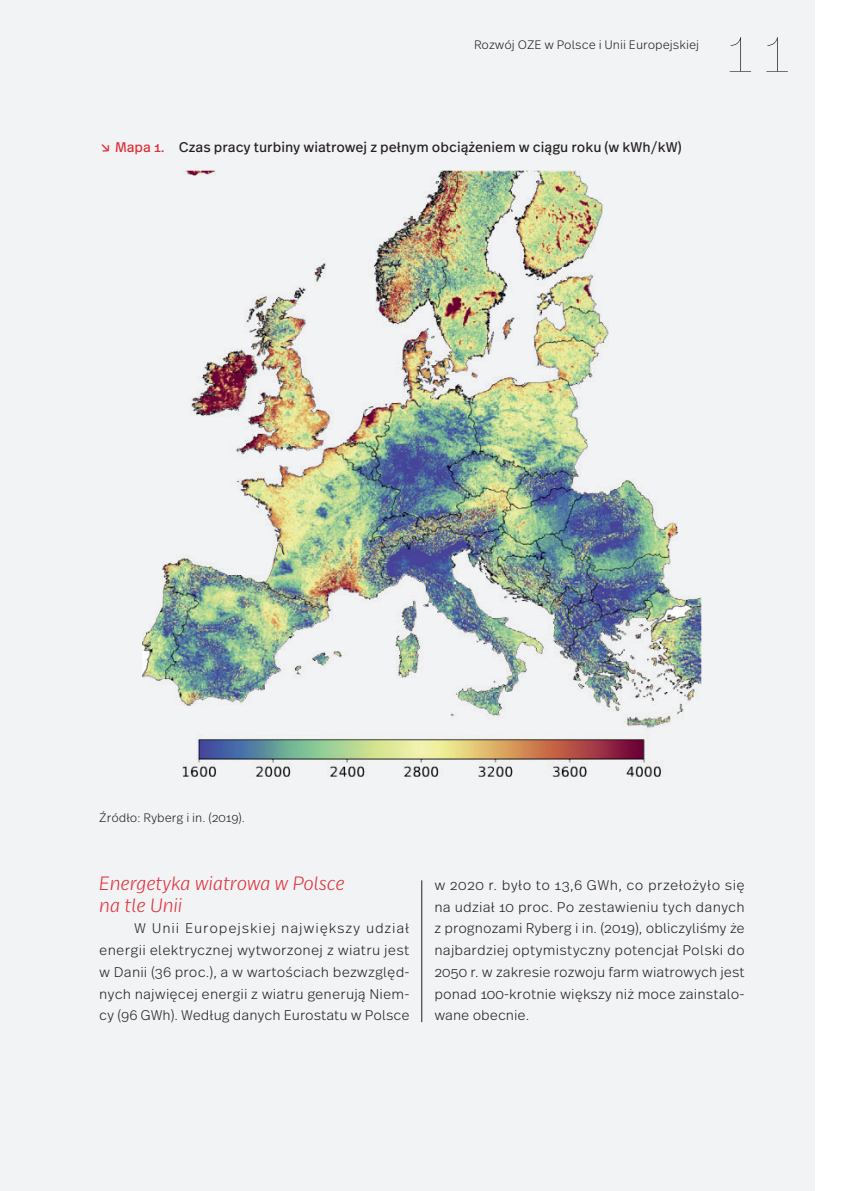
<style>
.page{position:relative;width:844px;height:1191px;background:#fff}
.page>*{position:absolute;margin:0;border:0;box-sizing:border-box;transform-origin:0 0}
.t1{font:100 61.25px "Real Text Pro";color:#231f20}
.t2{font:italic 300 19.25px/21.7px "Real Text Pro";color:#dd2e39}
.t3{font:300 14px/21.7px "Real Text Pro";color:#231f20;text-align:justify}
.t4{font:14px "Real Text Pro";color:#231f20}
.t5{font:300 12.25px "Real Text Pro";color:#231f20}
.s1{color:#dd2e39}
</style>
<div class="page">
<div style="left:0;top:0;width:814px;height:1191px;background:#f2f3f4"></div>
<img style="left:143px;top:170px;width:558px;height:606px">
<hr style="left:421px;top:880px;width:1px;height:142px;background:#231f20">
<p class="t5" style="left:474px;top:36px;width:226px">Rozwój OZE w Polsce i Unii Europejskiej</p>
<p class="t4" style="left:99px;top:137px;width:583px"><span class="s1">↘ Mapa 1.</span> Czas pracy turbiny wiatrowej z pełnym obciążeniem w ciągu roku (w kWh/kW)</p>
<h1 class="t1" style="left:720px;top:6px;width:75px">11</h1>
<p class="t5" style="left:99px;top:809px;width:147px">Źródło: Ryberg i in. (2019).</p>
<h2 class="t2" style="left:99px;top:871px;width:247px">Energetyka wiatrowa w Polsce na tle Unii</h2>
<p class="t3" style="left:99px;top:917px;width:312px;text-indent:35px">W Unii Europejskiej największy udział energii elektrycznej wytworzonej z wiatru jest w Danii (36 proc.), a w wartościach bezwzględ&shy;nych najwięcej energii z wiatru generują Niem&shy;cy (96 GWh). Według danych Eurostatu w Polsce</p>
<p class="t3" style="left:434px;top:873px;width:312px">w 2020 r. było to 13,6 GWh, co przełożyło się na udział 10 proc. Po zestawieniu tych danych z prognozami Ryberg i in. (2019), obliczyliśmy że najbardziej optymistyczny potencjał Polski do 2050 r. w zakresie rozwoju farm wiatrowych jest ponad 100-krotnie większy niż moce zainstalo&shy;wane obecnie.</p>
</div>
